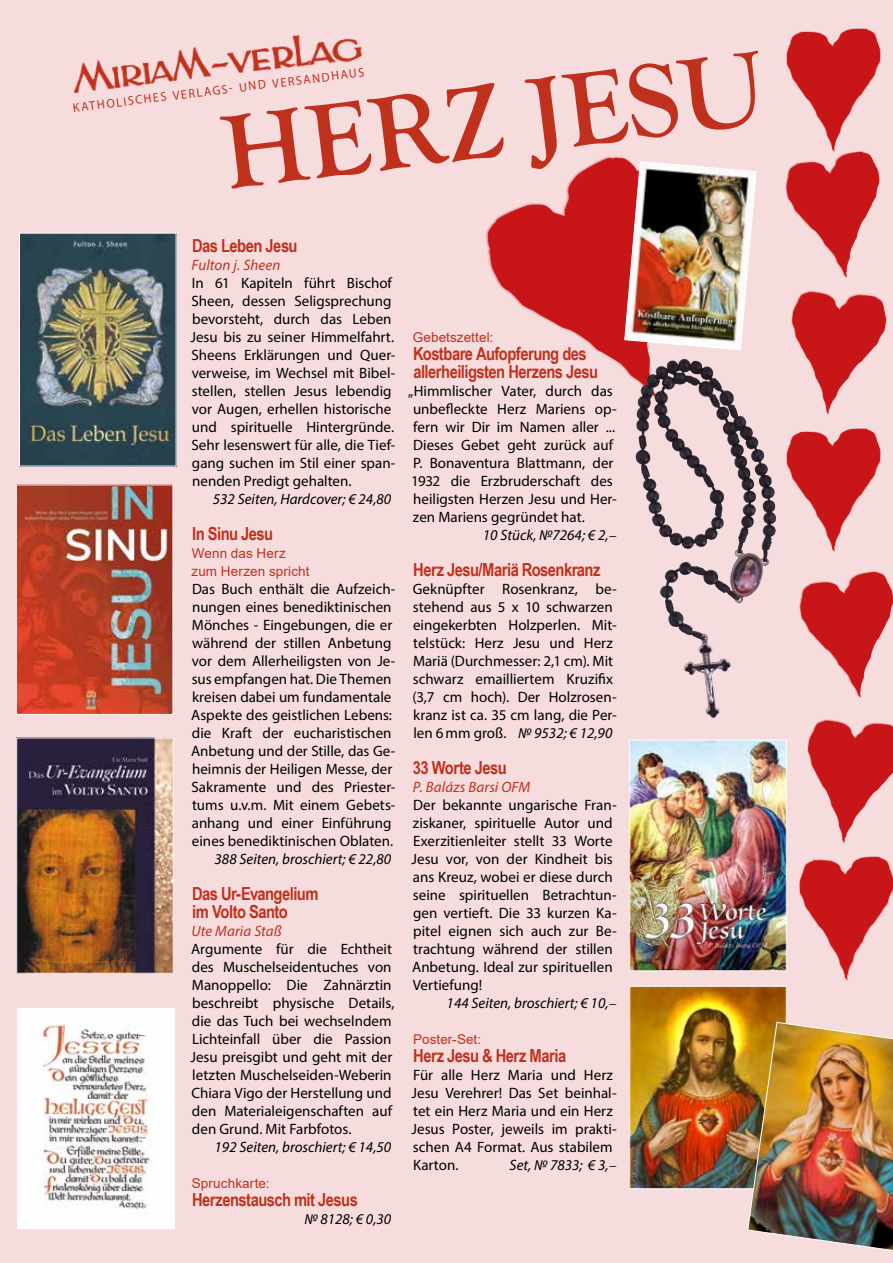
<style>
.page{position:relative;width:893px;height:1263px;background:#f6dcdc}
.page>*{position:absolute;margin:0;border:0;box-sizing:border-box;transform-origin:0 0}
.t1{font:700 108px "Goudy Old Style T";color:#c0311d}
.Titel{font:700 18px/18px "Arial Narrow";letter-spacing:-.03em;color:#c0311d}
.Text{font:15px/18px "Myriad Pro";color:#000}
.Preise{font:italic 15px "Myriad Pro";color:#000}
.Autor{font:italic 15px "Myriad Pro";letter-spacing:.01em;color:#c0311d}
.Text-2{font:italic 15px "Myriad Pro";color:#000}
.Untertitel{font:13.5px/18px "Arial";letter-spacing:.005em;color:#c0311d}
.t2{font:12.6px "Myriad Pro";color:#c0311d;scale:.96 1}
.s1{font-family:"Warnock Pro";font-style:normal}
.s2{font-style:italic}
</style>
<div class="page">
<img style="left:74px;top:34px;width:289px;height:60px">
<svg style="left:785px;top:28px;width:102px;height:524px"></svg>
<svg style="left:799px;top:571px;width:94px;height:127px"></svg>
<svg style="left:799px;top:719px;width:94px;height:261px"></svg>
<svg style="left:485px;top:156px;width:253px;height:283px"></svg>
<img style="left:21px;top:235px;width:153px;height:229px">
<div style="left:19px;top:233px;width:157px;height:233px;border:1px solid #fff"></div>
<img style="left:18px;top:486px;width:153px;height:227px">
<div style="left:16px;top:484px;width:157px;height:231px;border:1px solid #fff"></div>
<img style="left:19px;top:740px;width:152px;height:231px">
<img style="left:20px;top:1010px;width:152px;height:217px">
<div style="left:18px;top:1008px;width:156px;height:221px;border:1px solid #fff"></div>
<img style="left:631px;top:742px;width:154px;height:227px">
<div style="left:629px;top:740px;width:158px;height:231px;border:1px solid #fff"></div>
<img style="left:486px;top:157px;width:271px;height:242px">
<img style="left:638px;top:359px;width:45px;height:47px">
<img style="left:631px;top:988px;width:154px;height:199px">
<div style="left:629px;top:986px;width:158px;height:203px;border:1px solid #fff"></div>
<img style="left:747px;top:1021px;width:146px;height:230px">
<h1 class="t1" style="left:215px;top:94px;width:549px;rotate:-7deg">HERZ JESU</h1>
<p class="t2" style="left:72px;top:100px;width:307px;rotate:-7deg">KATHOLISCHES VERLAGS- UND VERSANDHAUS</p>
<p class="Titel" style="left:192px;top:236px;width:107px">Das Leben Jesu</p>
<p class="Autor" style="left:192px;top:256px;width:90px">Fulton j. Sheen</p>
<p class="Text" style="left:190px;top:274px;width:207px">In 61 Kapiteln führt Bischof<br>Sheen, dessen Seligsprechung bevorsteht, durch das Leben<br>Jesu bis zu seiner Himmelfahrt.<br>Sheens Erklärungen und Quer&shy;verweise, im Wechsel mit Bibel&shy;stellen, stellen Jesus lebendig vor Augen, erhellen historische und spirituelle Hintergründe.<br>Sehr lesenswert für alle, die Tief&shy;gang suchen im Stil einer span&shy;nenden Predigt gehalten.</p>
<p class="Preise" style="left:213px;top:490px;width:180px">532 Seiten, Hardcover; € 24,80</p>
<p class="Titel" style="left:192px;top:524px;width:82px">In Sinu Jesu</p>
<p class="Untertitel" style="left:192px;top:544px;width:119px">Wenn das Herz zum Herzen spricht</p>
<p class="Text" style="left:191px;top:580px;width:206px">Das Buch enthält die Aufzeich&shy;nungen eines benediktinischen<br>Mönches - Eingebungen, die er während der stillen Anbetung vor dem Allerheiligsten von Je&shy;sus empfangen hat. Die Themen kreisen dabei um fundamentale<br>Aspekte des geistlichen Lebens: die Kraft der eucharistischen<br>Anbetung und der Stille, das Ge&shy;heimnis der Heiligen Messe, der<br>Sakramente und des Priester&shy;tums u.v.m. Mit einem Gebets&shy;anhang und einer Einführung eines benediktinischen Oblaten.</p>
<p class="Preise" style="left:215px;top:850px;width:178px">388 Seiten, broschiert; € 22,80</p>
<p class="Titel" style="left:192px;top:884px;width:128px">Das Ur-Evangelium im Volto Santo</p>
<p class="Autor" style="left:191px;top:922px;width:92px">Ute Maria Staß</p>
<p class="Text" style="left:190px;top:940px;width:206px">Argumente für die Echtheit des Muschelseidentuches von<br>Manoppello: Die Zahnärztin beschreibt physische Details, die das Tuch bei wechselndem<br>Lichteinfall über die Passion<br>Jesu preisgibt und geht mit der letzten Muschelseiden-Weberin<br>Chiara Vigo der Herstellung und den Materialeigenschaften auf den Grund. Mit Farbfotos.</p>
<p class="Preise" style="left:215px;top:1138px;width:178px">192 Seiten, broschiert; € 14,50</p>
<p class="Untertitel" style="left:192px;top:1174px;width:79px">Spruchkarte:</p>
<p class="Titel" style="left:192px;top:1190px;width:167px">Herzenstausch mit Jesus</p>
<p class="Preise" style="left:304px;top:1210px;width:88px">№ 8128; € 0,30</p>
<p class="Untertitel" style="left:413px;top:328px;width:82px">Gebetszettel:</p>
<p class="Titel" style="left:413px;top:344px;width:186px">Kostbare Aufopferung des allerheiligsten Herzens Jesu</p>
<p class="Text" style="left:408px;top:382px;width:210px">„Himmlischer Vater, durch das unbefleckte Herz Mariens op&shy;fern wir Dir im Namen aller ...<br>Dieses Gebet geht zurück auf<br>P. Bonaventura Blattmann, der<br>1932 die Erzbruderschaft des heiligsten Herzen Jesu und Her&shy;zen Mariens gegründet hat.</p>
<p class="Preise" style="left:483px;top:526px;width:136px">10 Stück, №7264; € 2,<span class="s1">−</span></p>
<p class="Titel" style="left:413px;top:560px;width:189px">Herz Jesu/Mariä Rosenkranz</p>
<p class="Text" style="left:412px;top:580px;width:206px">Geknüpfter Rosenkranz, be&shy;stehend aus 5 x 10 schwarzen eingekerbten Holzperlen. Mit&shy;telstück: Herz Jesu und Herz<br>Mariä (Durchmesser: 2,1 cm). Mit schwarz emailliertem Kruzifix (3,7 cm hoch). Der Holzrosen&shy;kranz ist ca. 35 cm lang, die Per&shy;len 6mm groß. <span class="s2">№ 9532; € 12,90</span></p>
<p class="Titel" style="left:413px;top:758px;width:95px">33 Worte Jesu</p>
<p class="Autor" style="left:413px;top:778px;width:119px">P. Balázs Barsi OFM</p>
<p class="Text" style="left:412px;top:796px;width:207px">Der bekannte ungarische Fran&shy;ziskaner, spirituelle Autor und<br>Exerzitienleiter stellt 33 Worte<br>Jesu vor, von der Kindheit bis ans Kreuz, wobei er diese durch seine spirituellen Betrachtun&shy;gen vertieft. Die 33 kurzen Ka&shy;pitel eignen sich auch zur Be&shy;trachtung während der stillen<br>Anbetung. Ideal zur spirituellen<br>Vertiefung!</p>
<p class="Preise" style="left:447px;top:994px;width:172px">144 Seiten, broschiert; € 10,<span class="s1">−</span></p>
<p class="Untertitel" style="left:413px;top:1030px;width:69px">Poster-Set:</p>
<p class="Titel" style="left:413px;top:1046px;width:155px">Herz Jesu &amp; Herz Maria</p>
<p class="Text" style="left:412px;top:1066px;width:207px">Für alle Herz Maria und Herz<br>Jesu Verehrer! Das Set beinhal&shy;tet ein Herz Maria und ein Herz<br>Jesus Poster, jeweils im prakti&shy;schen A4 Format. Aus stabilem<br>Karton.</p>
<p class="Text-2" style="left:510px;top:1156px;width:109px">Set, № 7833; € 3,<span class="s1">−</span></p>
</div>
